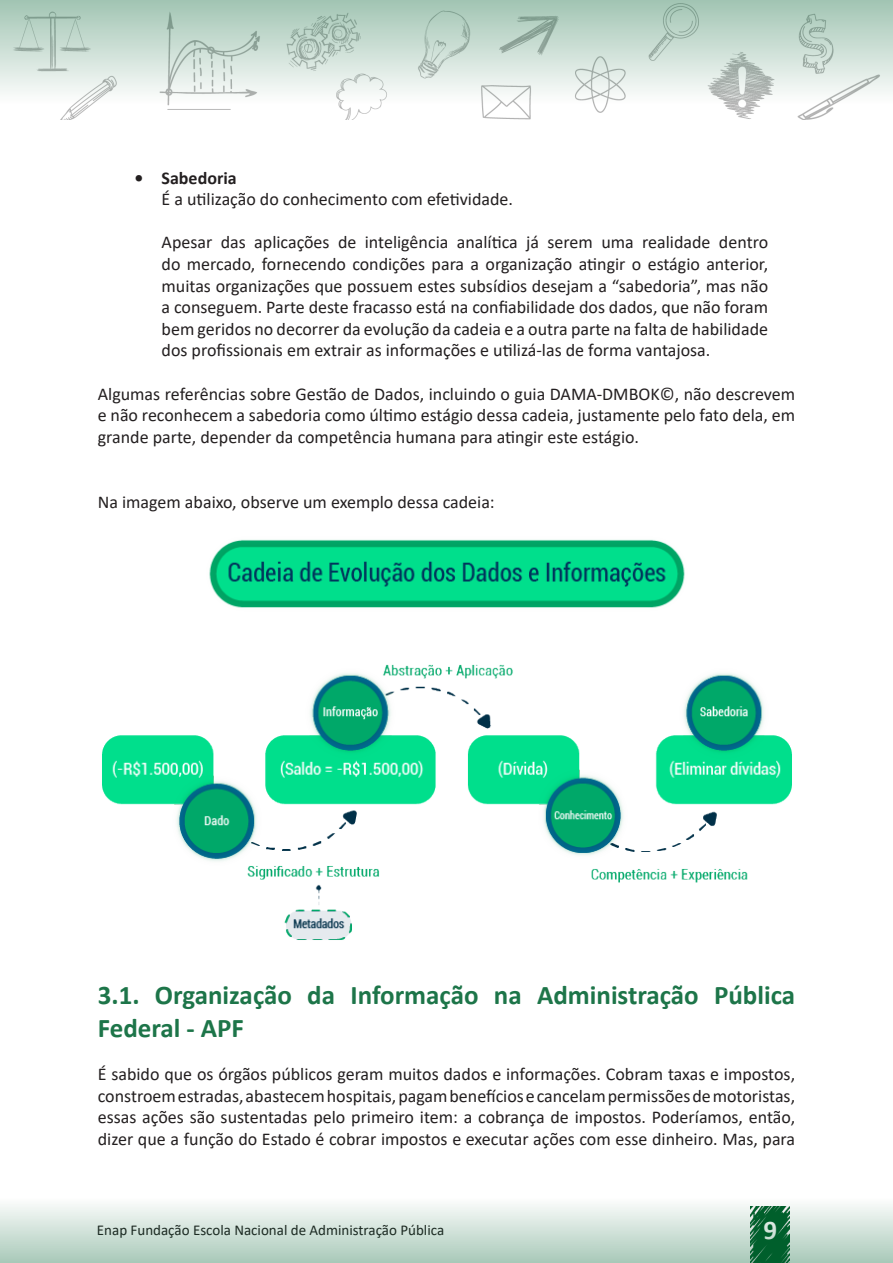
<style>
.page{position:relative;width:893px;height:1263px;background:#fff}
.page>*{position:absolute;margin:0;border:0;box-sizing:border-box;transform-origin:0 0}
.Sub-titulo{font:700 27px/32.4px "Calibri";color:#1d7549}
.t1{font:700 27px "Calibri";color:#fff}
.texto{font:18px/21.6px "Calibri";color:#231f20;text-align:justify}
.Bullets_marcação_II{font:18px/21.6px "Calibri";color:#231f20;text-align:justify}
.t2{font:700 18px "Calibri";color:#231f20}
.t3{font:15px "Calibri";color:#231f20}
</style>
<div class="page">
<svg style="left:0;top:0;width:893px;height:120px"></svg>
<svg style="left:0;top:1205px;width:893px;height:58px;background:#c6dbd0"></svg>
<img style="left:102px;top:539px;width:690px;height:401px">
<p class="t2" style="left:135px;top:165px;width:104px">• Sabedoria</p>
<p class="Bullets_marcação_II" style="left:162px;top:188px;width:353px">É a utilização do conhecimento com efetividade.</p>
<p class="Bullets_marcação_II" style="left:162px;top:231px;width:608px">Apesar das aplicações de inteligência analítica já serem uma realidade dentro do mercado, fornecendo condições para a organização atingir o estágio anterior, muitas organizações que possuem estes subsídios desejam a “sabedoria”, mas não a conseguem. Parte deste fracasso está na confiabilidade dos dados, que não foram bem geridos no decorrer da evolução da cadeia e a outra parte na falta de habilidade dos profissionais em extrair as informações e utilizá-las de forma vantajosa.</p>
<p class="texto" style="left:98px;top:382px;width:699px">Algumas referências sobre Gestão de Dados, incluindo o guia DAMA-DMBOK©, não descrevem e não reconhecem a sabedoria como último estágio dessa cadeia, justamente pelo fato dela, em grande parte, depender da competência humana para atingir este estágio.</p>
<p class="texto" style="left:98px;top:490px;width:398px">Na imagem abaixo, observe um exemplo dessa cadeia:</p>
<p class="Sub-titulo" style="left:98px;top:979px;width:699px">3.1. Organização da Informação na Administração Pública<br>Federal - APF</p>
<p class="texto" style="left:98px;top:1063px;width:699px">É sabido que os órgãos públicos geram muitos dados e informações. Cobram taxas e impostos, constroem estradas, abastecem hospitais, pagam benefícios e cancelam permissões de motoristas, essas ações são sustentadas pelo primeiro item: a cobrança de impostos. Poderíamos, então, dizer que a função do Estado é cobrar impostos e executar ações com esse dinheiro. Mas, para</p>
<p class="t3" style="left:97px;top:1220px;width:349px">Enap Fundação Escola Nacional de Administração Pública</p>
<h1 class="t1" style="left:763px;top:1210px;width:15px">9</h1>
</div>
